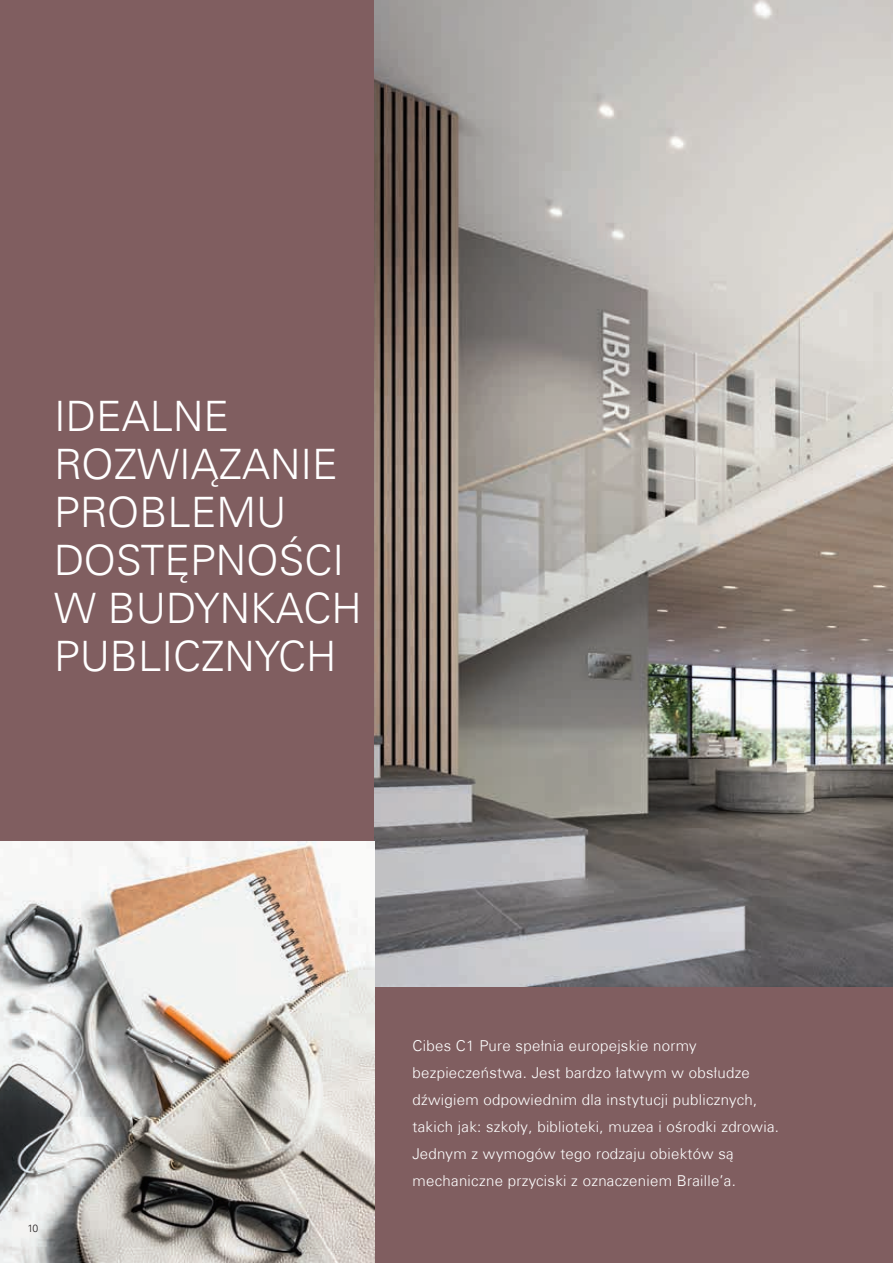
<style>
.page{position:relative;width:893px;height:1263px;background:#805e60}
.page>*{position:absolute;margin:0;border:0;box-sizing:border-box;transform-origin:0 0}
.t1{font:300 42px/48px "Univers Com 45";color:#fff}
.t2{font:300 15px/27px "Univers Com 45";letter-spacing:.02em;color:#fff}
.t3{font:300 10.5px "Univers LT Std";color:#231f20}
</style>
<div class="page">
<img style="left:374px;top:0;width:519px;height:986px">
<img style="left:0;top:842px;width:374px;height:421px">
<h1 class="t1" style="left:54px;top:392px;width:309px">IDEALNE<br>ROZWIĄZANIE<br>PROBLEMU<br>DOSTĘPNOŚCI<br>W BUDYNKACH<br>PUBLICZNYCH</h1>
<p class="t3" style="left:27px;top:1222px;width:12px">10</p>
<p class="t2" style="left:412px;top:1032px;width:368px">Cibes C1 Pure spełnia europejskie normy bezpieczeństwa. Jest bardzo łatwym w obsłudze dźwigiem odpowiednim dla instytucji publicznych, takich jak: szkoły, biblioteki, muzea i ośrodki zdrowia.<br>Jednym z wymogów tego rodzaju obiektów są mechaniczne przyciski z oznaczeniem Braille’a.</p>
</div>
